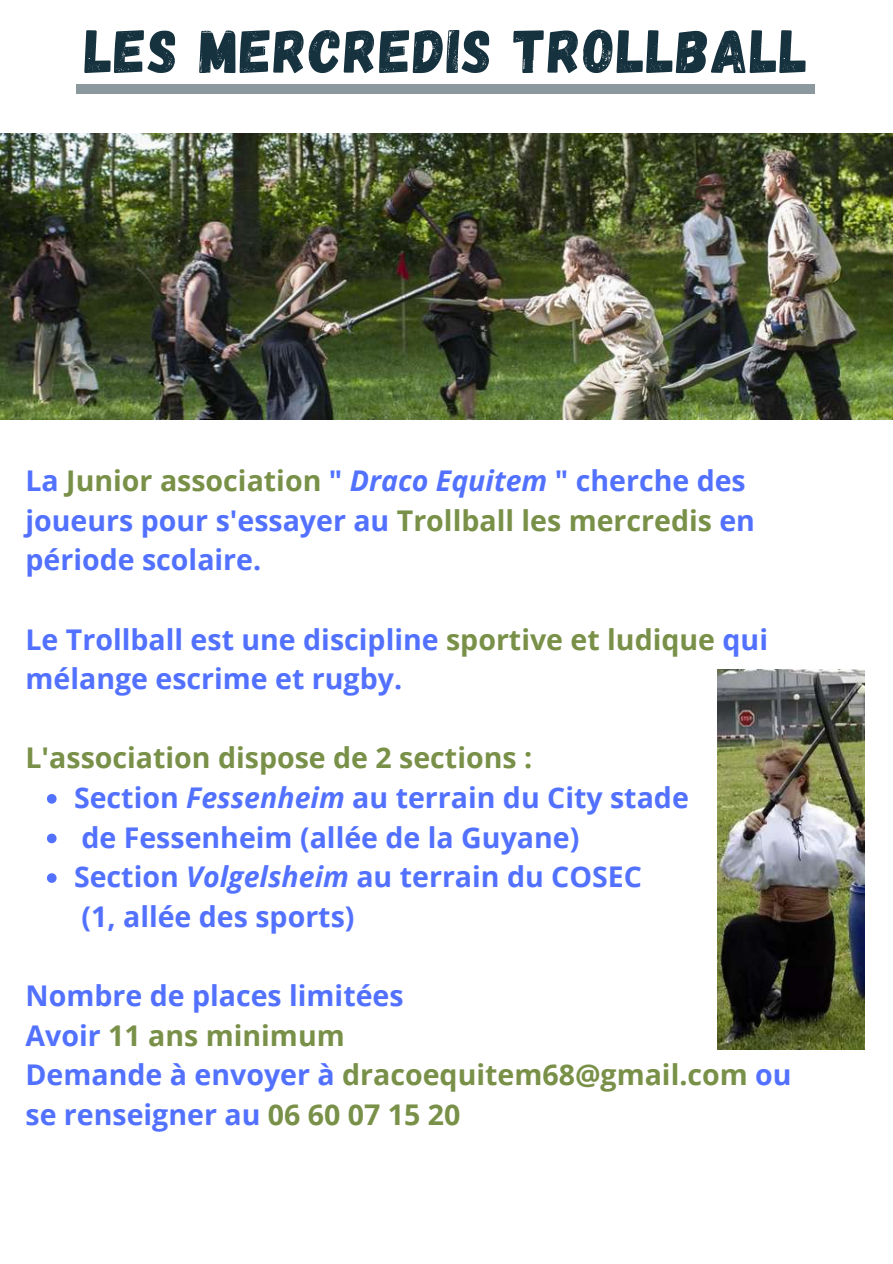
<style>
.page{position:relative;width:893px;height:1264px;background:#fff}
.page>*{position:absolute;margin:0;border:0;box-sizing:border-box;transform-origin:0 0}
.t1{font:61.5px "Gagalin";letter-spacing:.03em;color:#16323e}
.t2{font:700 28.5px/39.6px "Open Sans";color:#5271ff}
.t3{font:700 28.5px "Open Sans";color:#799048}
.s1{color:#799048}
.s2{font-style:italic}
</style>
<div class="page">
<img style="left:0;top:134px;width:892px;height:285px">
<svg style="left:47px;top:794px;width:10px;height:9px"></svg>
<svg style="left:47px;top:833px;width:10px;height:10px"></svg>
<svg style="left:47px;top:873px;width:10px;height:9px"></svg>
<img style="left:717px;top:669px;width:147px;height:380px">
<div style="left:76px;top:85px;width:738px;height:9px;background:#8b999f"></div>
<h1 class="t1" style="left:85px;top:11px;width:724px">LES MERCREDIS TROLLBALL</h1>
<p class="t2" style="left:26px;top:460px;width:731px">La <span class="s1">Junior association</span> " <span class="s2">Draco Equitem</span> " cherche des joueurs pour s'essayer au <span class="s1">Trollball les mercredis</span> en période scolaire.</p>
<p class="t2" style="left:26px;top:618px;width:744px">Le Trollball est une discipline <span class="s1">sportive et ludique</span> qui mélange escrime et rugby.</p>
<p class="t3" style="left:26px;top:738px;width:508px">L'association dispose de 2 sections :</p>
<p class="t2" style="left:74px;top:777px;width:616px">Section <span class="s2">Fessenheim</span> au terrain du City stade de Fessenheim (allée de la Guyane)<br>Section <span class="s2">Volgelsheim</span> au terrain du COSEC<br>(1, allée des sports)</p>
<p class="t2" style="left:26px;top:975px;width:767px">Nombre de places limitées<br>Avoir <span class="s1">11 ans minimum<br></span>Demande à envoyer à <span class="s1">dracoequitem68@gmail.com</span> ou se renseigner au <span class="s1">06 60 07 15 20</span></p>
</div>
